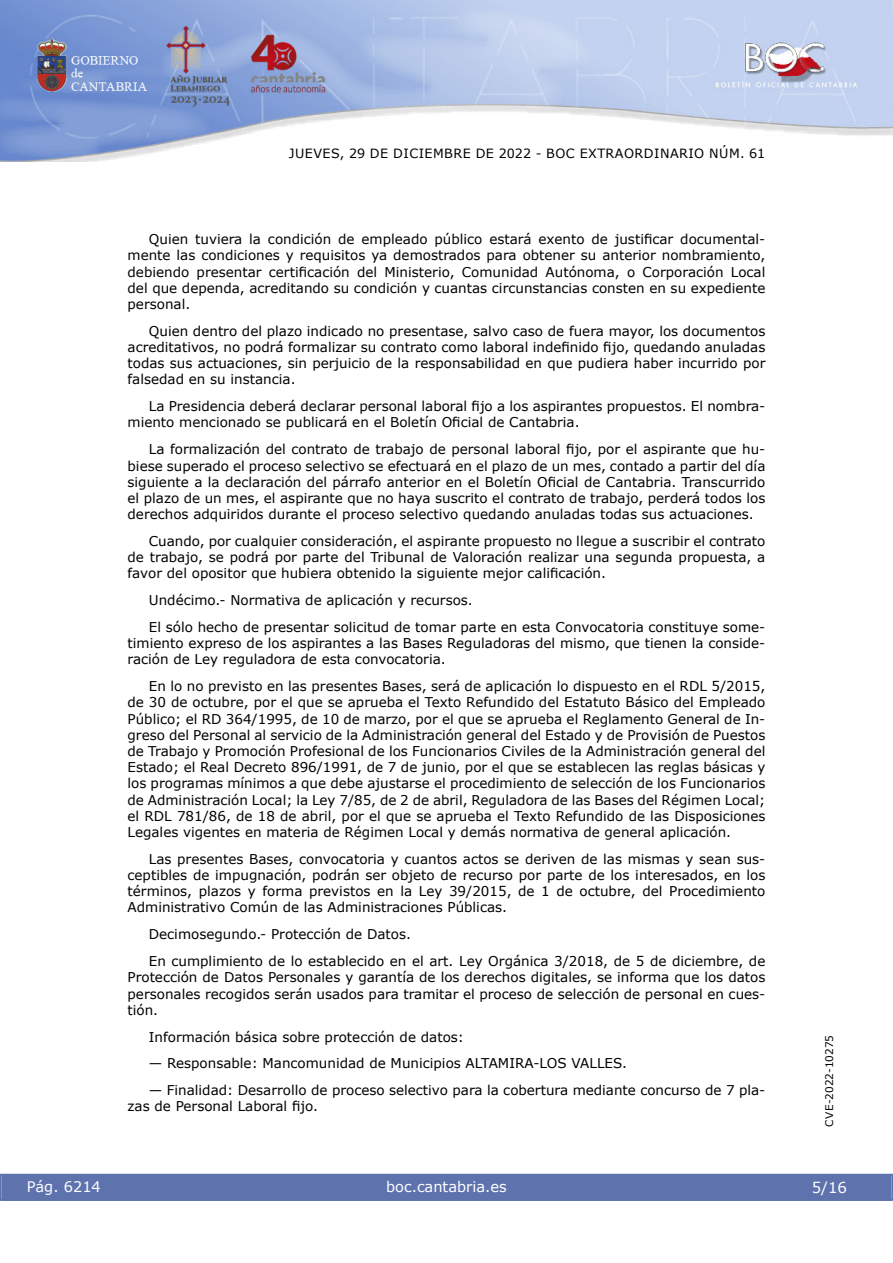
<style>
.page{position:relative;width:893px;height:1263px;background:#fff}
.page>*{position:absolute;margin:0;border:0;box-sizing:border-box;transform-origin:0 0}
.t1{font:15px "Verdana 2";color:#fff}
.t2{font:14.55px "Verdana 2";color:#fff}
.t3{font:14.55px "Verdana";color:#fff}
.inicio_de_parrafo{font:13.5px/16.2px "Verdana 2";color:#000;text-align:justify}
.inicio_de_parrafo-2{font:13.5px/16.2px "Verdana";color:#000;text-align:justify}
.t4{font:12.75px "Verdana 2";letter-spacing:.035em;color:#000}
.t5{font:10.5px "Verdana 2";color:#000}
.s1{font-family:"Verdana"}
.s2{font-family:"Verdana 2"}
</style>
<div class="page">
<img style="left:0;top:0;width:893px;height:161px">
<div style="left:1px;top:1174px;width:890px;height:27px;background:#5e73ae"></div>
<p class="t4" style="left:289px;top:144px;width:478px">JUEVES, 29 DE DICIEMBRE DE 2022 - BOC EXTRAORDINARIO NÚM. 61</p>
<p class="inicio_de_parrafo" style="left:128px;top:231px;width:639px;text-indent:21px"><span class="s1">Quien tuviera la condición de empleado público estará exento de justificar documental&shy;</span>mente las condiciones y requisitos ya demostrados para obtener su anterior nombramiento, <span class="s1">debiendo presentar certificación del Ministerio, Comunidad Autónoma, o Corporación Local </span>del que dependa, acreditando su condición y cuantas circunstancias consten en su expediente personal.</p>
<p class="inicio_de_parrafo" style="left:128px;top:323px;width:639px;text-indent:21px">Quien dentro del plazo indicado no presentase, salvo caso de fuera mayor, los documentos <span class="s1">acreditativos, no podrá formalizar su contrato como laboral indefinido fijo, quedando anuladas </span>todas sus actuaciones, sin perjuicio de la responsabilidad en que pudiera haber incurrido por falsedad en su instancia.</p>
<p class="inicio_de_parrafo-2" style="left:128px;top:398px;width:639px;text-indent:21px">La Presidencia deberá declarar personal laboral fijo a los aspirantes propuestos. El nombra&shy;miento mencionado se publicará en el Boletín Oficial de Cantabria.</p>
<p class="inicio_de_parrafo" style="left:128px;top:441px;width:639px;text-indent:21px"><span class="s1">La formalización del contrato de trabajo de personal laboral fijo, por el aspirante que hu&shy;</span>biese superado el proceso selectivo se efectuará en el plazo de un mes, contado a partir del día <span class="s1">siguiente a la declaración del párrafo anterior en el Boletín Oficial de Cantabria. Transcurrido </span>el plazo de un mes, el aspirante que no haya suscrito el contrato de trabajo, perderá todos los derechos adquiridos durante el proceso selectivo quedando anuladas todas sus actuaciones.</p>
<p class="inicio_de_parrafo" style="left:128px;top:533px;width:639px;text-indent:21px">Cuando, por cualquier consideración, el aspirante propuesto no llegue a suscribir el contrato de trabajo, se podrá por parte del Tribunal de Valoración realizar una segunda propuesta, a <span class="s1">favor del opositor que hubiera obtenido la siguiente mejor calificación.</span></p>
<p class="inicio_de_parrafo-2" style="left:149px;top:592px;width:326px">Undécimo.- Normativa de aplicación y recursos.</p>
<p class="inicio_de_parrafo" style="left:128px;top:619px;width:639px;text-indent:21px">El sólo hecho de presentar solicitud de tomar parte en esta Convocatoria constituye some&shy;timiento expreso de los aspirantes a las Bases Reguladoras del mismo, que tienen la conside&shy;<span class="s1">ración de Ley reguladora de esta convocatoria.</span></p>
<p class="inicio_de_parrafo-2" style="left:128px;top:678px;width:639px;text-indent:21px">En lo no previsto en las presentes Bases, será de aplicación lo dispuesto en el RDL 5/2015, <span class="s2">de 30 de octubre, por el que se aprueba el Texto Refundido del Estatuto Básico del Empleado </span>Público; el RD 364/1995, de 10 de marzo, por el que se aprueba el Reglamento General de In&shy;greso del Personal al servicio de la Administración general del Estado y de Provisión de Puestos de Trabajo y Promoción Profesional de los Funcionarios Civiles de la Administración general del Estado; el Real Decreto 896/1991, de 7 de junio, por el que se establecen las reglas básicas y <span class="s2">los programas mínimos a que debe ajustarse el procedimiento de selección de los Funcionarios </span>de Administración Local; la Ley 7/85, de 2 de abril, Reguladora de las Bases del Régimen Local; el RDL 781/86, de 18 de abril, por el que se aprueba el Texto Refundido de las Disposiciones Legales vigentes en materia de Régimen Local y demás normativa de general aplicación.</p>
<p class="inicio_de_parrafo-2" style="left:128px;top:851px;width:639px;text-indent:21px">Las presentes Bases, convocatoria y cuantos actos se deriven de las mismas y sean sus&shy;<span class="s2">ceptibles de impugnación, podrán ser objeto de recurso por parte de los interesados, en los </span>términos, plazos y forma previstos en la Ley 39/2015, de 1 de octubre, del Procedimiento Administrativo Común de las Administraciones Públicas.</p>
<p class="inicio_de_parrafo" style="left:149px;top:926px;width:264px">Decimosegundo.- Protección de Datos.</p>
<p class="inicio_de_parrafo" style="left:128px;top:953px;width:639px;text-indent:21px"><span class="s1">En cumplimiento de lo establecido en el art. Ley Orgánica 3/2018, de 5 de diciembre, de </span>Protección de Datos Personales y garantía de los derechos digitales, se informa que los datos personales recogidos serán usados para tramitar el proceso de selección de personal en cues&shy;tión.</p>
<p class="inicio_de_parrafo" style="left:149px;top:1028px;width:317px">Información básica sobre protección de datos:</p>
<p class="inicio_de_parrafo-2" style="left:149px;top:1055px;width:480px">— Responsable: Mancomunidad de Municipios ALTAMIRA-LOS VALLES.</p>
<p class="inicio_de_parrafo" style="left:128px;top:1082px;width:639px;text-indent:21px">— Finalidad: Desarrollo de proceso selectivo para la cobertura mediante concurso de 7 pla&shy;<span class="s1">zas de Personal Laboral fijo.</span></p>
<p class="t3" style="left:27px;top:1177px;width:76px">Pág. 6214</p>
<p class="t2" style="left:386px;top:1177px;width:122px">boc.cantabria.es</p>
<p class="t5" style="left:822px;top:1126px;width:93px;rotate:-90deg">CVE-2022-10275</p>
<p class="t1" style="left:812px;top:1177px;width:37px">5/16</p>
</div>
